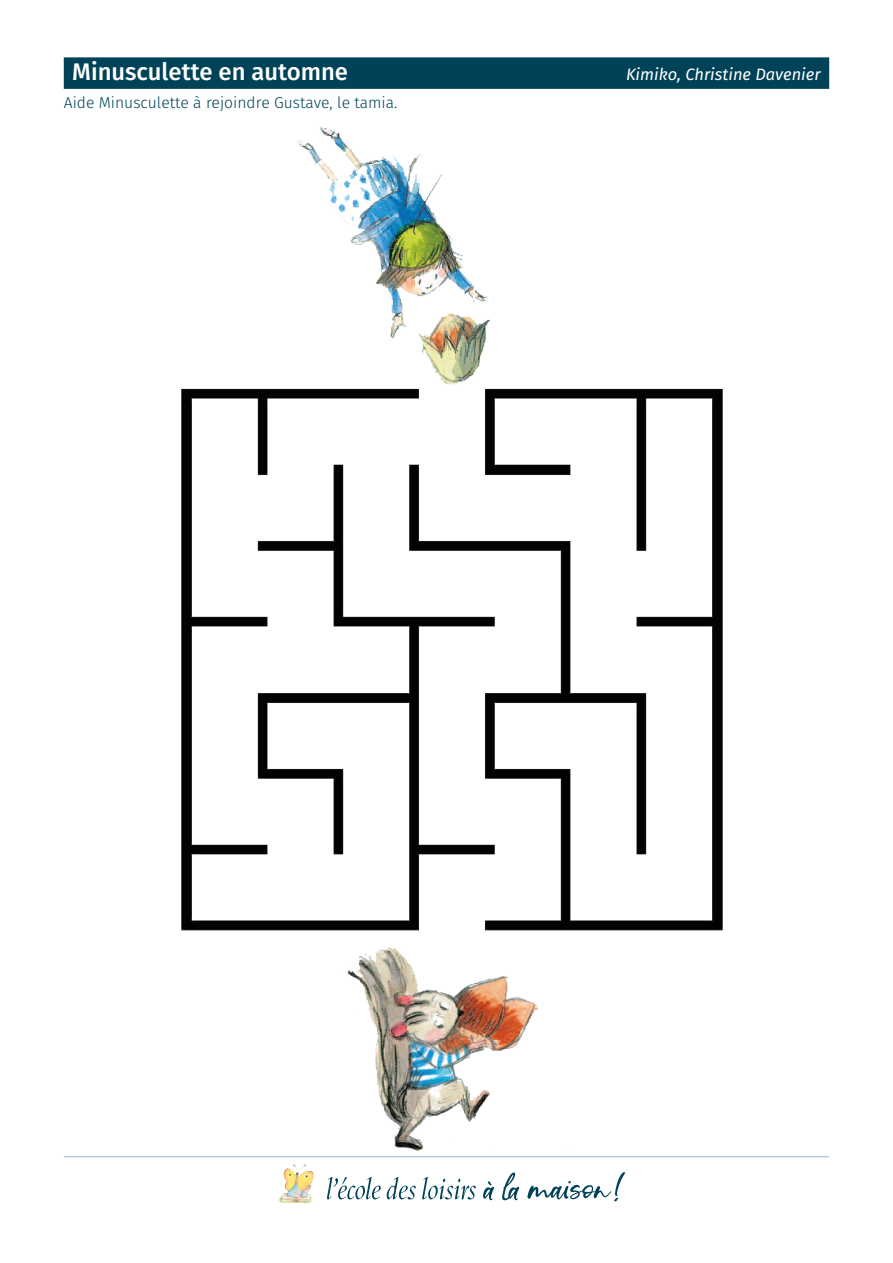
<style>
.page{position:relative;width:893px;height:1263px;background:#fff}
.page>*{position:absolute;margin:0;border:0;box-sizing:border-box;transform-origin:0 0}
.Titre{font:500 24px "Fira Sans";color:#fff}
.Titre-2{font:italic 16.5px "Fira Sans";color:#fff}
.Consigne{font:300 15.75px "Fira Sans";color:#004358}
</style>
<div class="page">
<div style="left:64px;top:57px;width:765px;height:32px;background:#004358"></div>
<hr style="left:65px;top:1156px;width:763px;height:1px;background:#b8ceda">
<svg style="left:483px;top:1172px;width:142px;height:29px"></svg>
<svg style="left:327px;top:1177px;width:149px;height:22px"></svg>
<img style="left:278px;top:1164px;width:36px;height:40px">
<img style="left:181px;top:388px;width:542px;height:543px">
<img style="left:347px;top:947px;width:192px;height:203px">
<img style="left:297px;top:127px;width:194px;height:258px">
<p class="Titre" style="left:72px;top:53px;width:277px">Minusculette en automne</p>
<p class="Titre-2" style="left:626px;top:62px;width:196px">Kimiko, Christine Davenier</p>
<p class="Consigne" style="left:64px;top:92px;width:335px">Aide Minusculette à rejoindre Gustave, le tamia.</p>
</div>
